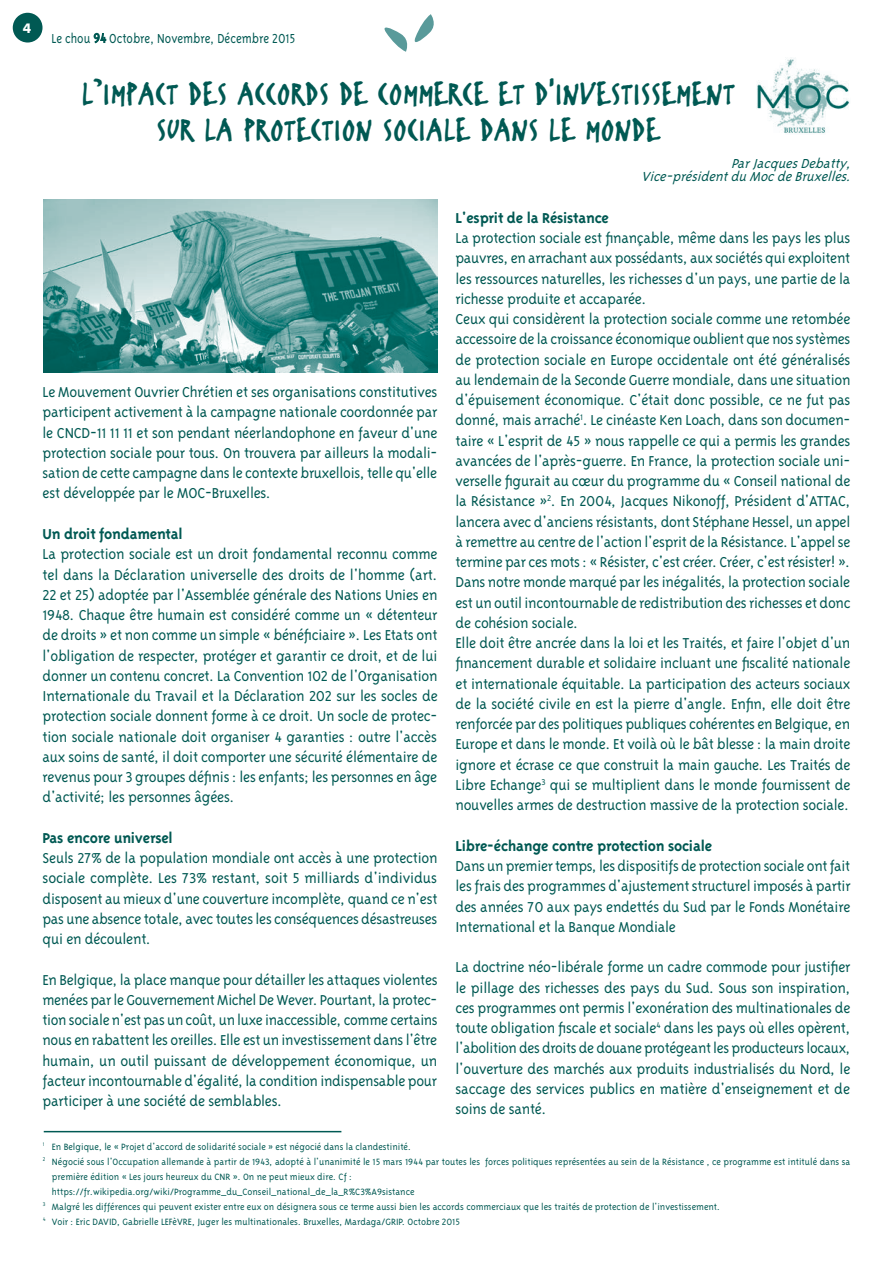
<style>
.page{position:relative;width:893px;height:1263px;background:#fff}
.page>*{position:absolute;margin:0;border:0;box-sizing:border-box;transform-origin:0 0}
.GROS_TITRE{font:36px "FF Erikrighthand";letter-spacing:.015em;color:#005953}
.TEXTE_COURANT{font:300 16.5px/20.2px "Triplex";letter-spacing:-.015em;color:#005953;text-align:justify}
.TEXTE_COURANT-2{font:700 16.5px "Triplex";letter-spacing:-.015em;color:#005953}
.SIGNATURE{font:italic 300 15px "Triplex";color:#005953}
.t1{font:300 15px "Triplex";color:#005953;scale:.9 1}
.t2{font:700 13.5px "Futura BT";color:#fff}
.NOTE_DE_BAS_DE_PAGE{font:300 10.5px/15px "Triplex";color:#005953}
</style>
<div class="page">
<div style="left:13px;top:13px;width:30px;height:30px;background:#005953;border-radius:50%"></div>
<svg style="left:93px;top:33px;width:14px;height:11px"></svg>
<svg style="left:384px;top:14px;width:50px;height:38px"></svg>
<img style="left:757px;top:57px;width:93px;height:76px">
<hr style="left:44px;top:1131px;width:297px;height:1px;background:#005953">
<img style="left:43px;top:199px;width:394px;height:173px">
<p class="t2" style="left:23px;top:20px;width:10px">4</p>
<p class="t1" style="left:51px;top:30px;width:273px">Le chou 94 Octobre, Novembre, Décembre 2015</p>
<p class="GROS_TITRE" style="left:82px;top:73px;width:654px">L’IMPACT DES ACCORDS DE COMMERCE ET D'INVESTISSEMENT</p>
<p class="GROS_TITRE" style="left:157px;top:109px;width:505px">SUR LA PROTECTION SOCIALE DANS LE MONDE</p>
<p class="SIGNATURE" style="left:731px;top:155px;width:125px">ParJacquesDebatty,</p>
<p class="SIGNATURE" style="left:641px;top:168px;width:215px">Vice-présidentduMocdeBruxelles.</p>
<p class="TEXTE_COURANT" style="left:43px;top:382px;width:396px">Le Mouvement Ouvrier Chrétien et ses organisations constitutives participent activement à la campagne nationale coordonnée par le CNCD-11 11 11 et son pendant néerlandophone en faveur d'une protection sociale pour tous. On trouvera par ailleurs la modali&shy;sation de cette campagne dans le contexte bruxellois, telle qu'elle est développée par le MOC-Bruxelles.</p>
<p class="TEXTE_COURANT-2" style="left:43px;top:525px;width:142px">Un droit fondamental</p>
<p class="TEXTE_COURANT" style="left:43px;top:544px;width:397px">La protection sociale est un droit fondamental reconnu comme tel dans la Déclaration universelle des droits de l'homme (art.<br>22 et 25) adoptée par l'Assemblée générale des Nations Unies en 1948. Chaque être humain est considéré comme un « détenteur de droits » et non comme un simple « bénéficiaire ». Les Etats ont l'obligation de respecter, protéger et garantir ce droit, et de lui donner un contenu concret. La Convention 102 de l'Organisation Internationale du Travail et la Déclaration 202 sur les socles de protection sociale donnent forme à ce droit. Un socle de protec&shy;tion sociale nationale doit organiser 4 garanties : outre l'accès aux soins de santé, il doit comporter une sécurité élémentaire de revenus pour 3 groupes définis : les enfants; les personnes en âge d'activité; les personnes âgées.</p>
<p class="TEXTE_COURANT-2" style="left:43px;top:828px;width:132px">Pas encore universel</p>
<p class="TEXTE_COURANT" style="left:43px;top:848px;width:396px">Seuls 27% de la population mondiale ont accès à une protection sociale complète. Les 73% restant, soit 5 milliards d'individus disposent au mieux d'une couverture incomplète, quand ce n'est pas une absence totale, avec toutes les conséquences désastreuses qui en découlent.</p>
<p class="TEXTE_COURANT" style="left:43px;top:969px;width:397px">En Belgique, la place manque pour détailler les attaques violentes menées par le Gouvernement Michel De Wever. Pourtant, la protec&shy;tion sociale n'est pas un coût, un luxe inaccessible, comme certains nous en rabattent les oreilles. Elle est un investissement dans l'être humain, un outil puissant de développement économique, un facteur incontournable d'égalité, la condition indispensable pour participer à une société de semblables.</p>
<p class="TEXTE_COURANT-2" style="left:455px;top:208px;width:155px">L'esprit de la Résistance</p>
<p class="TEXTE_COURANT" style="left:455px;top:228px;width:396px">La protection sociale est finançable, même dans les pays les plus pauvres, en arrachant aux possédants, aux sociétés qui exploitent les ressources naturelles, les richesses d'un pays, une partie de la richesse produite et accaparée.</p>
<p class="TEXTE_COURANT" style="left:455px;top:309px;width:397px">Ceux qui considèrent la protection sociale comme une retombée accessoire de la croissance économique oublient que nos systèmes de protection sociale en Europe occidentale ont été généralisés au lendemain de la Seconde Guerre mondiale, dans une situation d'épuisement économique. C'était donc possible, ce ne fut pas donné, mais arraché<sup>1</sup>. Le cinéaste Ken Loach, dans son documen&shy;taire « L'esprit de 45 » nous rappelle ce qui a permis les grandes avancées de l'après-guerre. En France, la protection sociale uni&shy;verselle figurait au cœur du programme du « Conseil national de la Résistance »<sup>2</sup>. En 2004, Jacques Nikonoff, Président d'ATTAC, lancera avec d'anciens résistants, dont Stéphane Hessel, un appel à remettre au centre de l'action l'esprit de la Résistance. L'appel se termine par ces mots : « Résister, c'est créer. Créer, c'est résister! ».</p>
<p class="TEXTE_COURANT" style="left:455px;top:572px;width:397px">Dans notre monde marqué par les inégalités, la protection sociale est un outil incontournable de redistribution des richesses et donc de cohésion sociale.</p>
<p class="TEXTE_COURANT" style="left:455px;top:633px;width:396px">Elle doit être ancrée dans la loi et les Traités, et faire l'objet d'un financement durable et solidaire incluant une fiscalité nationale et internationale équitable. La participation des acteurs sociaux de la société civile en est la pierre d'angle. Enfin, elle doit être renforcée par des politiques publiques cohérentes en Belgique, en Europe et dans le monde. Et voilà où le bât blesse : la main droite ignore et écrase ce que construit la main gauche. Les Traités de Libre Echange<sup>3</sup> qui se multiplient dans le monde fournissent de nouvelles armes de destruction massive de la protection sociale.</p>
<p class="TEXTE_COURANT-2" style="left:455px;top:836px;width:258px">Libre-échange contre protection sociale</p>
<p class="TEXTE_COURANT" style="left:455px;top:856px;width:397px">Dans un premier temps, les dispositifs de protection sociale ont fait les frais des programmes d'ajustement structurel imposés à partir des années 70 aux pays endettés du Sud par le Fonds Monétaire International et la Banque Mondiale</p>
<p class="TEXTE_COURANT" style="left:455px;top:957px;width:396px">La doctrine néo-libérale forme un cadre commode pour justifier le pillage des richesses des pays du Sud. Sous son inspiration, ces programmes ont permis l'exonération des multinationales de toute obligation fiscale et sociale<sup>4</sup> dans les pays où elles opèrent, l'abolition des droits de douane protégeant les producteurs locaux, l'ouverture des marchés aux produits industrialisés du Nord, le saccage des services publics en matière d'enseignement et de soins de santé.</p>
<p class="NOTE_DE_BAS_DE_PAGE" style="left:43px;top:1139px;width:370px"><sup>1</sup> En Belgique, le « Projet d'accord de solidarité sociale » est négocié dans la clandestinité.</p>
<p class="NOTE_DE_BAS_DE_PAGE" style="left:52px;top:1154px;width:800px;text-indent:-9px"><sup>2</sup> Négocié sous l'Occupation allemande à partir de 1943, adopté à l'unanimité le 15 mars 1944 par toutes les forces politiques représentées au sein de la Résistance , ce programme est intitulé dans sa première édition « Les jours heureux du CNR ». On ne peut mieux dire. Cf :</p>
<p class="NOTE_DE_BAS_DE_PAGE" style="left:52px;top:1184px;width:364px">https://fr.wikipedia.org/wiki/Programme_du_Conseil_national_de_la_R%C3%A9sistance</p>
<p class="NOTE_DE_BAS_DE_PAGE" style="left:43px;top:1199px;width:679px"><sup>3</sup> Malgré les différences qui peuvent exister entre eux on désignera sous ce terme aussi bien les accords commerciaux que les traités de protection de l'investissement.</p>
<p class="NOTE_DE_BAS_DE_PAGE" style="left:43px;top:1214px;width:419px"><sup>4</sup> Voir : Eric DAVID, Gabrielle LEFèVRE, Juger les multinationales. Bruxelles, Mardaga/GRIP. Octobre 2015</p>
</div>
